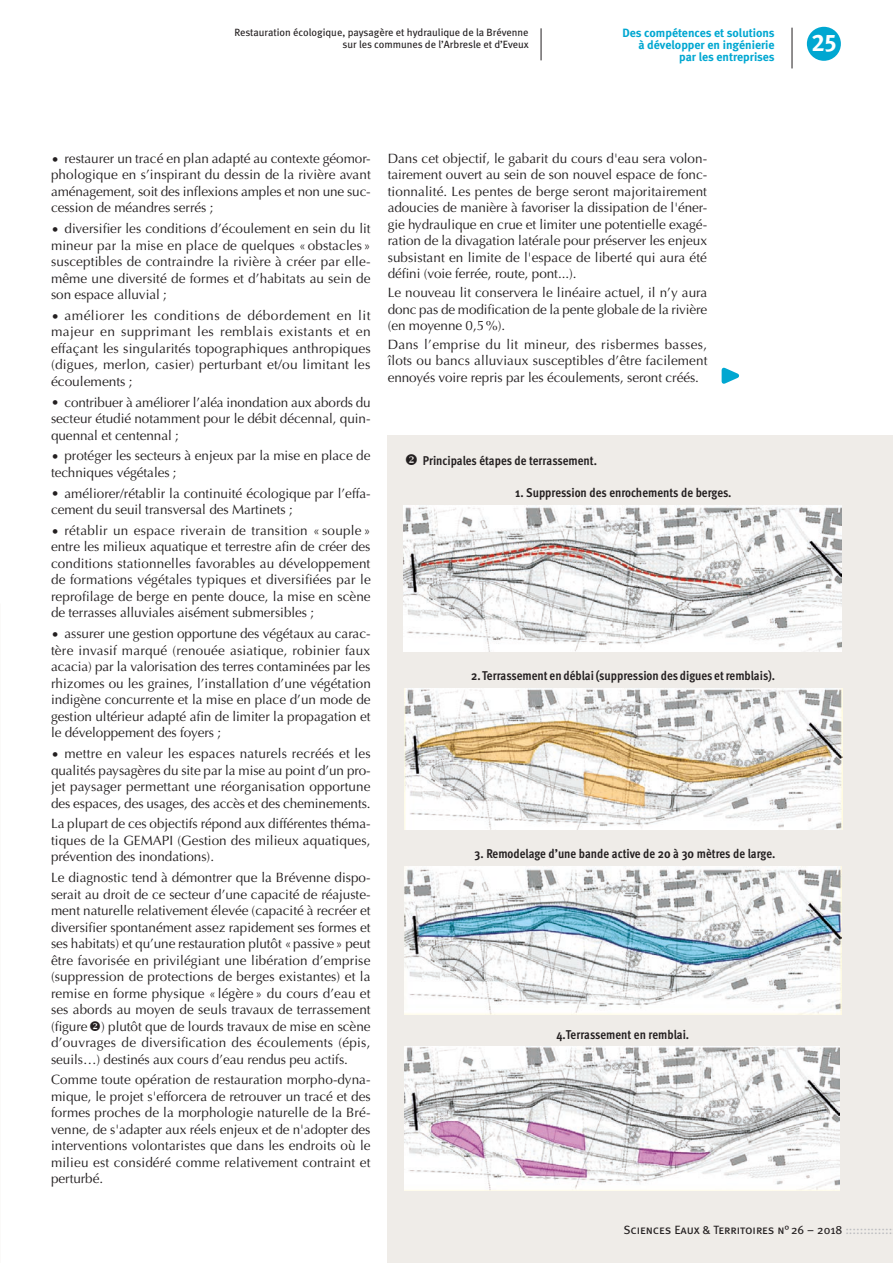
<style>
.page{position:relative;width:893px;height:1263px;background:#fff}
.page>*{position:absolute;margin:0;border:0;box-sizing:border-box;transform-origin:0 0}
.t1{font:24px "Meta Bold Caps Expert";color:#fff}
.t2{font:13.5px/16.5px "Optima";letter-spacing:-.005em;color:#231f20;text-align:justify}
.titre_figure{font:700 12.75px "Meta Cond OT";color:#231f20}
.t3{font:700 12px/12px "Meta";color:#00a7d1;text-align:right}
.t4{font:12px "Meta Book Caps";color:#231f20}
.roulette_article{font:10.5px/12px "Meta Book LF";color:#231f20;text-align:right}
.s1{color:#bcbdc0}
</style>
<div class="page">
<hr style="left:541px;top:28px;width:1px;height:32px;background:#231f20">
<svg style="left:721px;top:367px;width:19px;height:17px"></svg>
<div style="left:388px;top:436px;width:505px;height:827px;background:#efece8"></div>
<img style="left:404px;top:505px;width:438px;height:146px">
<img style="left:405px;top:689px;width:438px;height:141px">
<img style="left:405px;top:867px;width:437px;height:147px">
<img style="left:405px;top:1046px;width:435px;height:145px">
<div style="left:807px;top:27px;width:34px;height:34px;background:#00a7d1;border-radius:50%"></div>
<hr style="left:792px;top:28px;width:1px;height:40px;background:#231f20">
<p class="roulette_article" style="left:234px;top:26px;width:296px">Restauration écologique, paysagère et hydraulique de la Brévenne sur les communes de l’Arbresle et d’Eveux</p>
<p class="t3" style="left:622px;top:27px;width:154px">Des compétences et solutions à développer en ingénierie par les entreprises</p>
<h1 class="t1" style="left:811px;top:28px;width:27px">25</h1>
<p class="t2" style="left:51px;top:150px;width:321px">• restaurer un tracé en plan adapté au contexte géomor&shy;phologique en s’inspirant du dessin de la rivière avant aménagement, soit des inflexions amples et non une suc&shy;cession de méandres serrés ;</p>
<p class="t2" style="left:51px;top:221px;width:321px">• diversifier les conditions d’écoulement en sein du lit mineur par la mise en place de quelques «obstacles » susceptibles de contraindre la rivière à créer par elle&shy;même une diversité de formes et d’habitats au sein de son espace alluvial ;</p>
<p class="t2" style="left:51px;top:307px;width:321px">• améliorer les conditions de débordement en lit majeur en supprimant les remblais existants et en effaçant les singularités topographiques anthropiques (digues, merlon, casier) perturbant et/ou limitant les écoulements ;</p>
<p class="t2" style="left:51px;top:394px;width:321px">• contribuer à améliorer l’aléa inondation aux abords du secteur étudié notamment pour le débit décennal, quin&shy;quennal et centennal ;</p>
<p class="t2" style="left:51px;top:448px;width:321px">• protéger les secteurs à enjeux par la mise en place de techniques végétales ;</p>
<p class="t2" style="left:51px;top:485px;width:321px">• améliorer/rétablir la continuité écologique par l’effa&shy;cement du seuil transversal des Martinets ;</p>
<p class="t2" style="left:51px;top:522px;width:321px">• rétablir un espace riverain de transition « souple » entre les milieux aquatique et terrestre afin de créer des conditions stationnelles favorables au développement de formations végétales typiques et diversifiées par le reprofilage de berge en pente douce, la mise en scène de terrasses alluviales aisément submersibles ;</p>
<p class="t2" style="left:51px;top:626px;width:321px">• assurer une gestion opportune des végétaux au carac&shy;tère invasif marqué (renouée asiatique, robinier faux acacia) par la valorisation des terres contaminées par les rhizomes ou les graines, l’installation d’une végétation indigène concurrente et la mise en place d’un mode de gestion ultérieur adapté afin de limiter la propagation et le développement des foyers ;</p>
<p class="t2" style="left:51px;top:745px;width:321px">• mettre en valeur les espaces naturels recréés et les qualités paysagères du site par la mise au point d’un pro&shy;jet paysager permettant une réorganisation opportune des espaces, des usages, des accès et des cheminements.</p>
<p class="t2" style="left:51px;top:816px;width:321px">La plupart de ces objectifs répond aux différentes théma&shy;tiques de la GEMAPI (Gestion des milieux aquatiques, prévention des inondations).</p>
<p class="t2" style="left:51px;top:869px;width:321px">Le diagnostic tend à démontrer que la Brévenne dispo&shy;serait au droit de ce secteur d’une capacité de réajuste&shy;ment naturelle relativement élevée (capacité à recréer et diversifier spontanément assez rapidement ses formes et ses habitats) et qu’une restauration plutôt «passive» peut être favorisée en privilégiant une libération d’emprise (suppression de protections de berges existantes) et la remise en forme physique « légère » du cours d’eau et ses abords au moyen de seuls travaux de terrassement (figure❖) plutôt que de lourds travaux de mise en scène d’ouvrages de diversification des écoulements (épis, seuils…) destinés aux cours d’eau rendus peu actifs.</p>
<p class="t2" style="left:51px;top:1072px;width:321px">Comme toute opération de restauration morpho-dyna&shy;mique, le projet s'efforcera de retrouver un tracé et des formes proches de la morphologie naturelle de la Bré&shy;venne, de s'adapter aux réels enjeux et de n'adopter des interventions volontaristes que dans les endroits où le milieu est considéré comme relativement contraint et perturbé.</p>
<p class="t2" style="left:388px;top:150px;width:321px">Dans cet objectif, le gabarit du cours d'eau sera volon&shy;tairement ouvert au sein de son nouvel espace de fonc&shy;tionnalité. Les pentes de berge seront majoritairement adoucies de manière à favoriser la dissipation de l'éner&shy;gie hydraulique en crue et limiter une potentielle exagé&shy;ration de la divagation latérale pour préserver les enjeux subsistant en limite de l'espace de liberté qui aura été défini (voie ferrée, route, pont...).</p>
<p class="t2" style="left:388px;top:284px;width:321px">Le nouveau lit conservera le linéaire actuel, il n’y aura donc pas de modification de la pente globale de la rivière (en moyenne 0,5%).</p>
<p class="t2" style="left:388px;top:336px;width:321px">Dans l’emprise du lit mineur, des risbermes basses, îlots ou bancs alluviaux susceptibles d’être facilement ennoyés voire repris par les écoulements, seront créés.</p>
<p class="titre_figure" style="left:405px;top:453px;width:194px">❖ Principales étapes de terrassement.</p>
<p class="titre_figure" style="left:515px;top:485px;width:218px">1. Suppression des enrochements de berges.</p>
<p class="titre_figure" style="left:471px;top:667px;width:305px">2. Terrassement en déblai (suppression des digues et remblais).</p>
<p class="titre_figure" style="left:475px;top:845px;width:302px">3. Remodelage d’une bande active de 20 à 30 mètres de large.</p>
<p class="titre_figure" style="left:556px;top:1026px;width:134px">4.Terrassement en remblai.</p>
<p class="t4" style="left:623px;top:1223px;width:270px">Sciences Eaux &amp; Territoires n°26 – 2018 <span class="s1">:::::::::::::</span></p>
</div>
